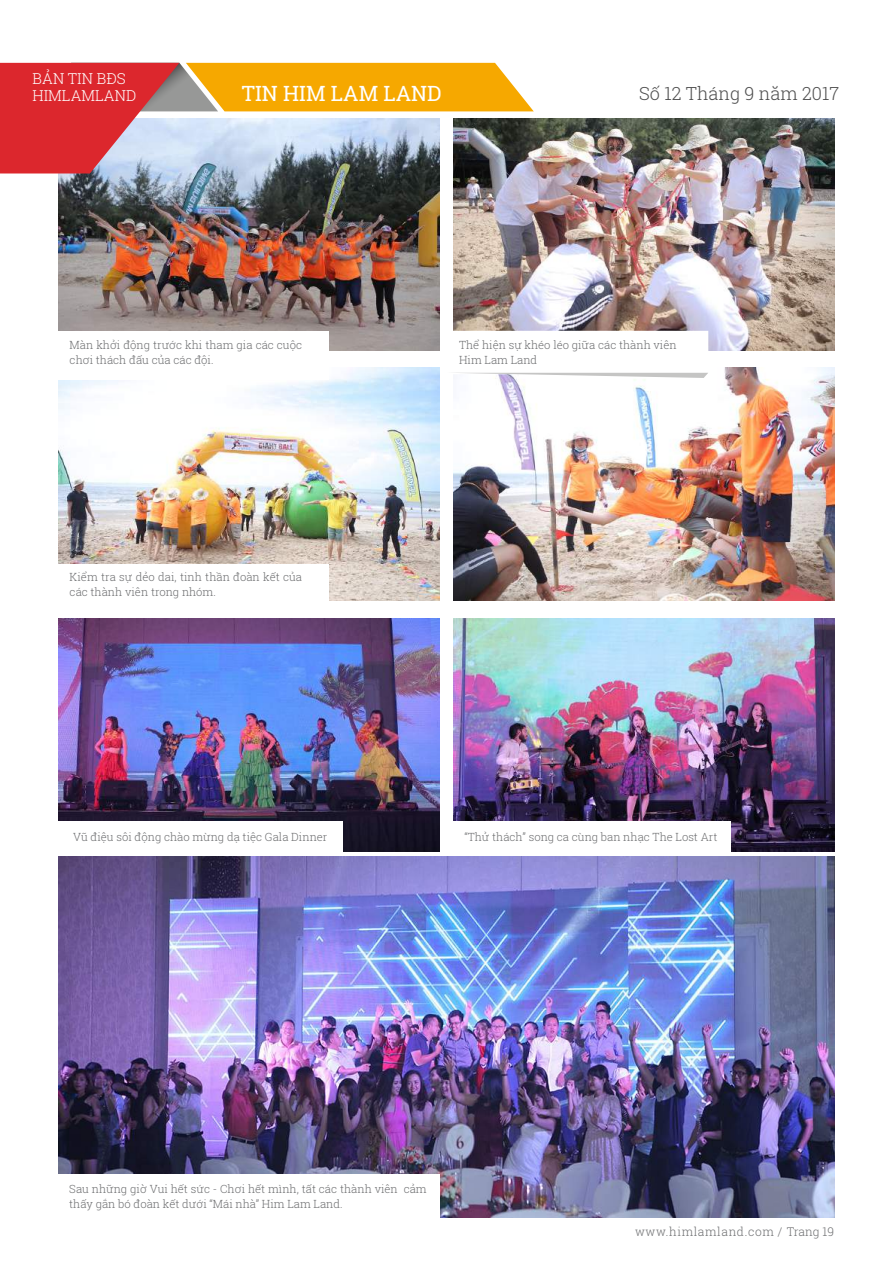
<style>
.page{position:relative;width:893px;height:1263px;background:#fff}
.page>*{position:absolute;margin:0;border:0;box-sizing:border-box;transform-origin:0 0}
.t1{font:21px "Roboto Slab";color:#fff}
.t2{font:300 18px "Roboto Slab";color:#4d4d4d}
.t3{font:300 15px/16.5px "Roboto Slab";color:#fff}
.t4{font:300 12px "Roboto Slab";letter-spacing:.05em;color:#6e6f71}
.t5{font:300 11.25px/15px "Roboto Slab";color:#6d6e70}
</style>
<div class="page">
<img style="left:59px;top:619px;width:381px;height:232px">
<img style="left:453px;top:619px;width:381px;height:232px">
<img style="left:59px;top:173px;width:381px;height:178px">
<img style="left:59px;top:368px;width:381px;height:232px">
<img style="left:453px;top:118px;width:381px;height:233px">
<img style="left:453px;top:368px;width:381px;height:232px">
<svg style="left:0;top:63px;width:534px;height:110px;background:#cb8e6b"></svg>
<div style="left:55px;top:331px;width:274px;height:48px;background:#fff"></div>
<div style="left:446px;top:821px;width:285px;height:32px;background:#fff"></div>
<div style="left:59px;top:564px;width:270px;height:48px;background:#fff"></div>
<img style="left:59px;top:857px;width:775px;height:360px">
<div style="left:56px;top:821px;width:287px;height:32px;background:#fff"></div>
<div style="left:56px;top:1174px;width:384px;height:50px;background:#fff"></div>
<svg style="left:453px;top:331px;width:255px;height:47px"></svg>
<h3 class="t3" style="left:32px;top:70px;width:105px">BẢN TIN BĐS<br>HIMLAMLAND</h3>
<h1 class="t1" style="left:242px;top:79px;width:201px">TIN HIM LAM LAND</h1>
<h2 class="t2" style="left:639px;top:81px;width:201px">Số 12 Tháng 9 năm 2017</h2>
<p class="t5" style="left:70px;top:337px;width:234px">Màn khởi động trước khi tham gia các cuộc chơi thách đấu của các đội.</p>
<p class="t5" style="left:70px;top:569px;width:234px">Kiểm tra sự dẻo dai, tinh thần đoàn kết của các thành viên trong nhóm.</p>
<p class="t5" style="left:459px;top:337px;width:219px">Thể hiện sự khéo léo giữa các thành viên<br>Him Lam Land</p>
<p class="t5" style="left:73px;top:829px;width:256px">Vũ điệu sôi động chào mừng dạ tiệc Gala Dinner</p>
<p class="t5" style="left:464px;top:829px;width:255px">“Thử thách” song ca cùng ban nhạc The Lost Art</p>
<p class="t5" style="left:69px;top:1181px;width:359px">Sau những giờ Vui hết sức - Chơi hết mình, tất các thành viên cảm thấy gắn bó đoàn kết dưới “Mái nhà” Him Lam Land.</p>
<p class="t4" style="left:635px;top:1224px;width:201px">www.himlamland.com / Trang 19</p>
</div>
